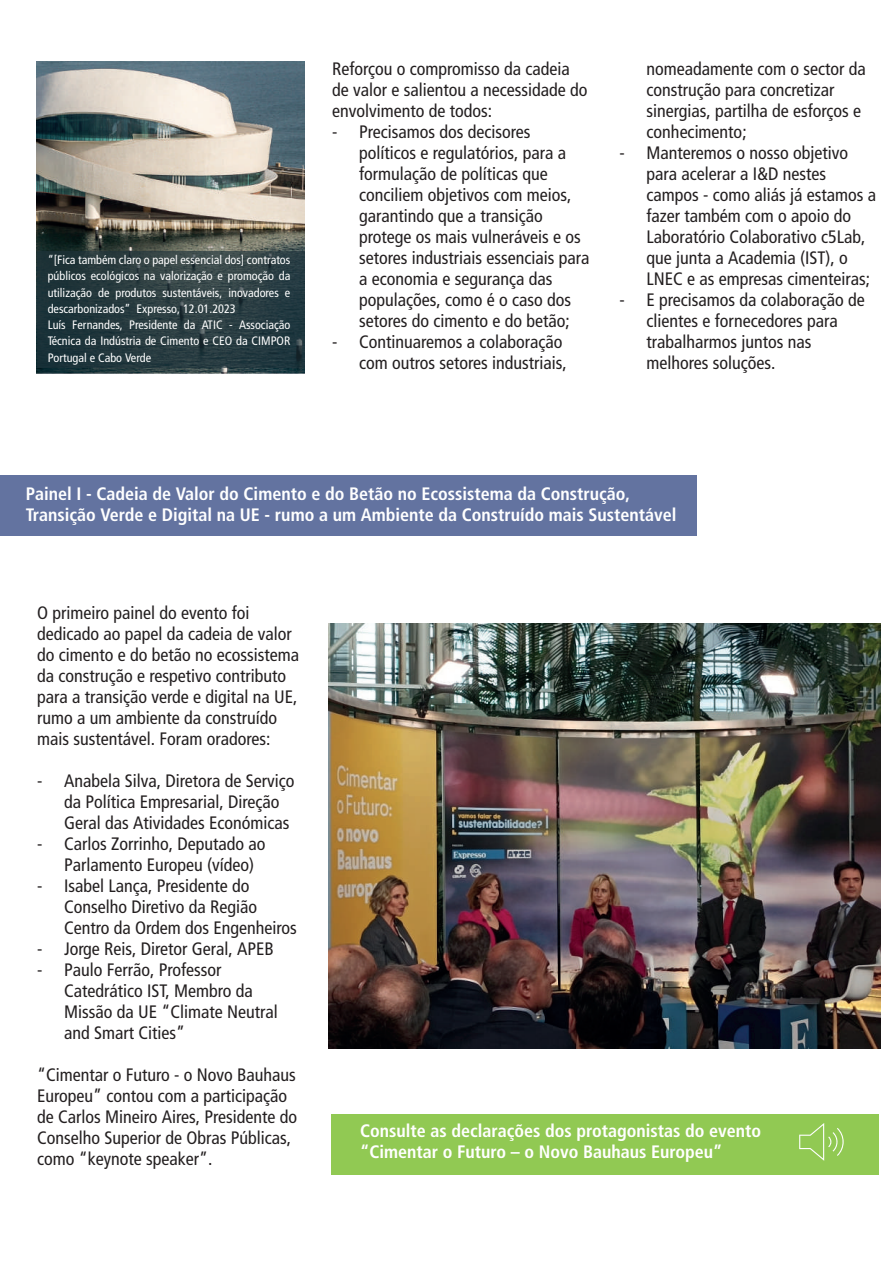
<style>
.page{position:relative;width:893px;height:1263px;background:#fff}
.page>*{position:absolute;margin:0;border:0;box-sizing:border-box;transform-origin:0 0}
.t1{font:18px/21px "Frutiger LT 57 Cn";color:#231f20}
.t2{font:18px/21px "Frutiger LT 67 Bd Cn";color:#fff}
.t3{font:12.15px/16.4px "Frutiger LT 57 Cn";color:#fff}
.t4{font:9.45px/12.6px "Frutiger LT 57 Cn";color:#fff;text-align:justify}
</style>
<div class="page">
<div style="left:0;top:475px;width:696px;height:60px;background:#6373a0"></div>
<div style="left:331px;top:1115px;width:548px;height:60px;background:#91c953"></div>
<img style="left:37px;top:61px;width:268px;height:313px">
<svg style="left:37px;top:251px;width:268px;height:117px;background:#283b40"></svg>
<img style="left:329px;top:623px;width:552px;height:425px">
<svg style="left:799px;top:1123px;width:45px;height:38px"></svg>
<p class="t3" style="left:48px;top:252px;width:244px">“[Fica também claro o papel essencial dos] contratos públicos ecológicos na valorização e promoção da utilização de produtos sustentáveis, inovadores e descarbonizados” Expresso, 12.01.2023<br>Luís Fernandes, Presidente da ATIC - Associação Técnica da Indústria de Cimento e CEO da CIMPOR Portugal e Cabo Verde</p>
<p class="t4" style="left:50px;top:275px;width:190px">“[Fica também claro o papel essencial dos] contratos públicos ecológicos na valorização e promoção da utilização de produtos sustentáveis, inovadores e descarbonizados” Expresso, 12.01.2023</p>
<p class="t4" style="left:50px;top:338px;width:190px">Técnica da Indústria de Cimento e CEO da CIMPOR<br>Portugal e Cabo Verde</p>
<p class="t1" style="left:332px;top:58px;width:257px">Reforçou o compromisso da cadeia de valor e salientou a necessidade do envolvimento de todos:</p>
<p class="t1" style="left:359px;top:121px;width:232px;text-indent:-27px">- Precisamos dos decisores políticos e regulatórios, para a formulação de políticas que conciliem objetivos com meios, garantindo que a transição protege os mais vulneráveis e os setores industriais essenciais para a economia e segurança das populações, como é o caso dos setores do cimento e do betão;</p>
<p class="t1" style="left:332px;top:331px;width:236px;text-align:right">- Continuaremos a colaboração com outros setores industriais,</p>
<p class="t1" style="left:647px;top:58px;width:221px">nomeadamente com o sector da construção para concretizar sinergias, partilha de esforços e conhecimento;</p>
<p class="t1" style="left:647px;top:142px;width:231px;text-indent:-27px">- Manteremos o nosso objetivo para acelerar a I&amp;D nestes campos - como aliás já estamos a fazer também com o apoio do<br>Laboratório Colaborativo c5Lab, que junta a Academia (IST), o<br>LNEC e as empresas cimenteiras;</p>
<p class="t1" style="left:647px;top:289px;width:220px;text-indent:-27px">- E precisamos da colaboração de clientes e fornecedores para trabalharmos juntos nas melhores soluções.</p>
<p class="t2" style="left:26px;top:483px;width:652px">Painel I - Cadeia de Valor do Cimento e do Betão no Ecossistema da Construção,<br>Transição Verde e Digital na UE - rumo a um Ambiente da Construído mais Sustentável</p>
<p class="t1" style="left:37px;top:603px;width:263px">O primeiro painel do evento foi dedicado ao papel da cadeia de valor do cimento e do betão no ecossistema da construção e respetivo contributo para a transição verde e digital na UE, rumo a um ambiente da construído mais sustentável. Foram oradores:</p>
<p class="t1" style="left:64px;top:771px;width:232px;text-indent:-27px">- Anabela Silva, Diretora de Serviço da Política Empresarial, Direção<br>Geral das Atividades Económicas</p>
<p class="t1" style="left:64px;top:834px;width:203px;text-indent:-27px">- Carlos Zorrinho, Deputado ao<br>Parlamento Europeu (vídeo)</p>
<p class="t1" style="left:64px;top:876px;width:234px;text-indent:-27px">- Isabel Lança, Presidente do<br>Conselho Diretivo da Região<br>Centro da Ordem dos Engenheiros</p>
<p class="t1" style="left:37px;top:939px;width:238px">- Jorge Reis, Diretor Geral, APEB</p>
<p class="t1" style="left:64px;top:960px;width:215px;text-indent:-27px">- Paulo Ferrão, Professor<br>Catedrático IST, Membro da<br>Missão da UE “Climate Neutral and Smart Cities”</p>
<p class="t1" style="left:37px;top:1065px;width:261px">“Cimentar o Futuro - o Novo Bauhaus Europeu” contou com a participação de Carlos Mineiro Aires, Presidente do Conselho Superior de Obras Públicas, como “keynote speaker”.</p>
<p class="t2" style="left:360px;top:1120px;width:403px">Consulte as declarações dos protagonistas do evento “Cimentar o Futuro – o Novo Bauhaus Europeu”</p>
</div>
